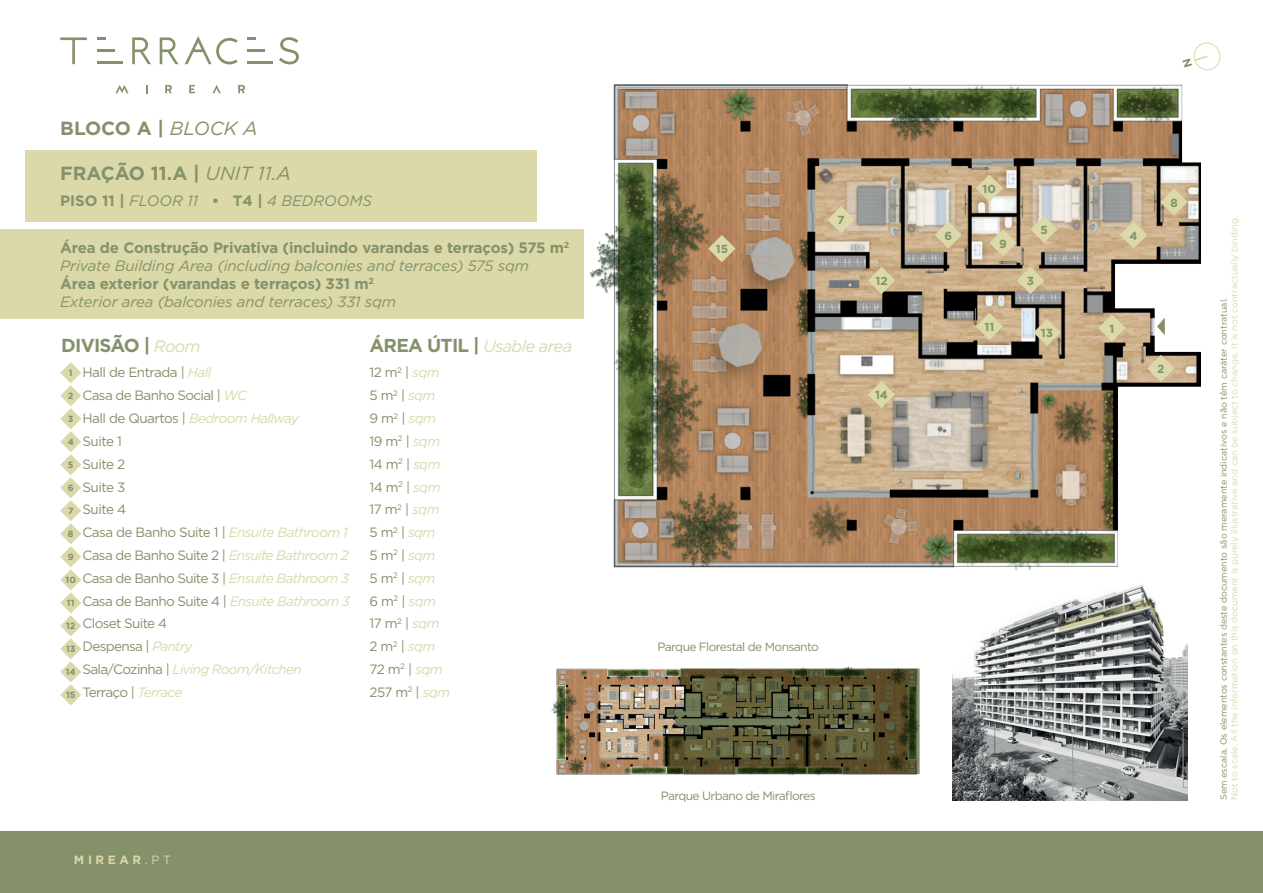
<style>
.page{position:relative;width:1263px;height:893px;background:#fff}
.page>*{position:absolute;margin:0;border:0;box-sizing:border-box;transform-origin:0 0}
.t1{font:700 19.05px "Gotham";color:#84916a}
.t2{font:700 18.75px "Gotham";letter-spacing:-.04em;color:#84916a}
.t3{font:italic 16.5px "Gotham";letter-spacing:-.04em;color:#dbd8aa}
.t4{font:italic 15px/18px "Gotham";letter-spacing:-.01em;color:#84916a}
.t5{font:13.5px "Gotham";letter-spacing:-.05em;color:#84916a}
.t6{font:italic 13.5px "Gotham";letter-spacing:-.05em;color:#dbd8aa}
.t7{font:12px "Gotham";letter-spacing:-.05em;color:#84916a}
.t8{font:700 12px "Gotham";letter-spacing:.3em;color:#dbd8aa}
.t9{font:700 11.7px "Gotham";color:#84916a}
.t10{font:9px "Gotham";color:#dbd8aa}
.t11{font:9px "Gotham";color:#84916a}
.t12{font:700 9px "Gotham";color:#84916a}
.s1{font-weight:400;font-style:italic}
.s2{font-weight:700;font-style:normal}
.s3{font-weight:400;font-style:italic;font-size:16.5px;color:#dbd8aa}
.s4{font-weight:700;font-style:normal;font-size:18.75px;color:#84916a}
.s5{font-style:italic;color:#dbd8aa}
.s6{font-style:normal;color:#84916a}
.s7{font-weight:400}
</style>
<div class="page">
<div style="left:0;top:831px;width:1263px;height:62px;background:#84916a"></div>
<svg style="left:165px;top:85px;width:7px;height:8px"></svg>
<svg style="left:146px;top:85px;width:2px;height:8px"></svg>
<svg style="left:189px;top:85px;width:6px;height:8px"></svg>
<svg style="left:115px;top:85px;width:14px;height:8px"></svg>
<svg style="left:212px;top:85px;width:9px;height:8px"></svg>
<svg style="left:238px;top:85px;width:7px;height:8px"></svg>
<svg style="left:247px;top:37px;width:9px;height:3px"></svg>
<hr style="left:247px;top:49px;width:17px;height:3px;background:#84916a">
<hr style="left:247px;top:62px;width:26px;height:2px;background:#84916a">
<svg style="left:97px;top:37px;width:9px;height:3px"></svg>
<svg style="left:60px;top:37px;width:27px;height:27px"></svg>
<hr style="left:97px;top:49px;width:17px;height:3px;background:#84916a">
<hr style="left:97px;top:62px;width:26px;height:2px;background:#84916a">
<svg style="left:185px;top:36px;width:53px;height:28px"></svg>
<svg style="left:132px;top:37px;width:19px;height:27px"></svg>
<svg style="left:160px;top:37px;width:18px;height:27px"></svg>
<svg style="left:279px;top:37px;width:20px;height:27px"></svg>
<img style="left:952px;top:585px;width:236px;height:215px">
<div style="left:26px;top:150px;width:511px;height:71px;background:#dbd8aa"></div>
<div style="left:0;top:229px;width:584px;height:90px;background:#dbd8aa"></div>
<svg style="left:60px;top:362px;width:21px;height:343px"></svg>
<img style="left:551px;top:666px;width:367px;height:109px">
<svg style="left:666px;top:668px;width:254px;height:106px;background:#565435"></svg>
<img style="left:590px;top:84px;width:611px;height:487px">
<svg style="left:1157px;top:318px;width:8px;height:17px"></svg>
<svg style="left:1098px;top:314px;width:27px;height:28px"></svg>
<svg style="left:1147px;top:355px;width:27px;height:27px"></svg>
<svg style="left:1017px;top:267px;width:27px;height:27px"></svg>
<svg style="left:1120px;top:221px;width:27px;height:28px"></svg>
<svg style="left:1030px;top:216px;width:28px;height:27px"></svg>
<svg style="left:935px;top:221px;width:27px;height:28px"></svg>
<svg style="left:827px;top:206px;width:28px;height:27px"></svg>
<svg style="left:1160px;top:188px;width:28px;height:28px"></svg>
<svg style="left:989px;top:229px;width:28px;height:28px"></svg>
<svg style="left:976px;top:175px;width:27px;height:27px"></svg>
<svg style="left:976px;top:313px;width:27px;height:27px"></svg>
<svg style="left:868px;top:267px;width:27px;height:27px"></svg>
<svg style="left:1033px;top:319px;width:28px;height:27px"></svg>
<svg style="left:868px;top:381px;width:27px;height:27px"></svg>
<svg style="left:708px;top:235px;width:27px;height:27px"></svg>
<svg style="left:1059px;top:598px;width:104px;height:37px;background:#94958f"></svg>
<svg style="left:1193px;top:42px;width:28px;height:29px"></svg>
<h1 class="t1" style="left:60px;top:116px;width:199px">BLOCO A | <span class="s1">BLOCK A</span></h1>
<h1 class="t1" style="left:60px;top:161px;width:232px">FRAÇÃO 11.A | <span class="s1">UNIT 11.A</span></h1>
<p class="t4" style="left:60px;top:191px;width:313px"><span class="s2">PISO 11 |</span> FLOOR 11 <span class="s2">• T4 |</span> 4 BEDROOMS</p>
<p class="t4" style="left:60px;top:238px;width:511px"><span class="s2">Área de Construção Privativa (incluindo varandas e terraços) 575 m</span><sup>2<br></sup>Private Building Area (including balconies and terraces) 575 sqm<br><span class="s2">Área exterior (varandas e terraços) 331 m</span><sup>2<br></sup>Exterior area (balconies and terraces) 331 sqm</p>
<h2 class="t2" style="left:61px;top:333px;width:141px">DIVISÃO | <span class="s3">Room</span></h2>
<p class="t3" style="left:370px;top:335px;width:204px"><span class="s4">ÁREA ÚTIL |</span> Usable area</p>
<p class="t5" style="left:83px;top:364px;width:130px">Hall de Entrada | <span class="s5">Hall</span></p>
<p class="t5" style="left:370px;top:364px;width:71px">12 m<sup>2</sup> | <span class="s5">sqm</span></p>
<p class="t5" style="left:83px;top:387px;width:166px">Casa de Banho Social | <span class="s5">WC</span></p>
<p class="t5" style="left:370px;top:387px;width:67px">5 m<sup>2</sup> | <span class="s5">sqm</span></p>
<p class="t5" style="left:83px;top:410px;width:218px">Hall de Quartos | <span class="s5">Bedroom Hallway</span></p>
<p class="t5" style="left:370px;top:410px;width:68px">9 m<sup>2</sup> | <span class="s5">sqm</span></p>
<p class="t5" style="left:83px;top:432px;width:41px">Suite 1</p>
<p class="t5" style="left:370px;top:432px;width:72px">19 m<sup>2</sup> | <span class="s5">sqm</span></p>
<p class="t5" style="left:83px;top:455px;width:44px">Suite 2</p>
<p class="t5" style="left:370px;top:455px;width:72px">14 m<sup>2</sup> | <span class="s5">sqm</span></p>
<p class="t5" style="left:83px;top:478px;width:44px">Suite 3</p>
<p class="t5" style="left:370px;top:478px;width:72px">14 m<sup>2</sup> | <span class="s5">sqm</span></p>
<p class="t5" style="left:83px;top:501px;width:45px">Suite 4</p>
<p class="t5" style="left:370px;top:501px;width:71px">17 m<sup>2</sup> | <span class="s5">sqm</span></p>
<p class="t5" style="left:83px;top:524px;width:267px">Casa de Banho Suite 1 | <span class="s5">Ensuite Bathroom 1</span></p>
<p class="t5" style="left:370px;top:524px;width:67px">5 m<sup>2</sup> | <span class="s5">sqm</span></p>
<p class="t5" style="left:83px;top:546px;width:268px">Casa de Banho Suite 2 | <span class="s5">Ensuite Bathroom 2</span></p>
<p class="t5" style="left:370px;top:546px;width:67px">5 m<sup>2</sup> | <span class="s5">sqm</span></p>
<p class="t5" style="left:83px;top:569px;width:268px">Casa de Banho Suite 3 | <span class="s5">Ensuite Bathroom 3</span></p>
<p class="t5" style="left:370px;top:569px;width:67px">5 m<sup>2</sup> | <span class="s5">sqm</span></p>
<p class="t5" style="left:83px;top:592px;width:269px">Casa de Banho Suite 4 | <span class="s5">Ensuite Bathroom 3</span></p>
<p class="t5" style="left:370px;top:592px;width:68px">6 m<sup>2</sup> | <span class="s5">sqm</span></p>
<p class="t5" style="left:83px;top:615px;width:86px">Closet Suite 4</p>
<p class="t5" style="left:370px;top:615px;width:71px">17 m<sup>2</sup> | <span class="s5">sqm</span></p>
<p class="t5" style="left:83px;top:638px;width:111px">Despensa | <span class="s5">Pantry</span></p>
<p class="t5" style="left:370px;top:638px;width:67px">2 m<sup>2</sup> | <span class="s5">sqm</span></p>
<p class="t6" style="left:83px;top:660px;width:221px"><span class="s6">Sala/Cozinha |</span> Living Room/Kitchen</p>
<p class="t5" style="left:370px;top:660px;width:74px">72 m<sup>2</sup> | <span class="s5">sqm</span></p>
<p class="t5" style="left:83px;top:683px;width:101px">Terraço | <span class="s5">Terrace</span></p>
<p class="t5" style="left:370px;top:683px;width:82px">257 m<sup>2</sup> | <span class="s5">sqm</span></p>
<p class="t12" style="left:69px;top:367px;width:5px">1</p>
<p class="t12" style="left:68px;top:390px;width:7px">2</p>
<p class="t12" style="left:68px;top:413px;width:7px">3</p>
<p class="t12" style="left:68px;top:436px;width:8px">4</p>
<p class="t12" style="left:68px;top:459px;width:7px">5</p>
<p class="t12" style="left:68px;top:482px;width:7px">6</p>
<p class="t12" style="left:68px;top:505px;width:7px">7</p>
<p class="t12" style="left:68px;top:528px;width:7px">8</p>
<p class="t12" style="left:68px;top:551px;width:7px">9</p>
<p class="t12" style="left:66px;top:574px;width:12px">10</p>
<p class="t12" style="left:67px;top:597px;width:9px">11</p>
<p class="t12" style="left:66px;top:620px;width:11px">12</p>
<p class="t12" style="left:66px;top:643px;width:11px">13</p>
<p class="t12" style="left:66px;top:666px;width:11px">14</p>
<p class="t12" style="left:66px;top:689px;width:11px">15</p>
<p class="t8" style="left:74px;top:852px;width:98px">MIREAR<span class="s7">.PT</span></p>
<p class="t9" style="left:716px;top:241px;width:14px">15</p>
<p class="t9" style="left:837px;top:213px;width:9px">7</p>
<p class="t9" style="left:875px;top:273px;width:14px">12</p>
<p class="t9" style="left:875px;top:387px;width:14px">14</p>
<p class="t7" style="left:658px;top:639px;width:163px">Parque Florestal de Monsanto</p>
<p class="t7" style="left:661px;top:788px;width:156px">Parque Urbano de Miraflores</p>
<p class="t9" style="left:944px;top:228px;width:9px">6</p>
<p class="t9" style="left:983px;top:181px;width:15px">10</p>
<p class="t9" style="left:999px;top:236px;width:9px">9</p>
<p class="t9" style="left:984px;top:319px;width:11px">11</p>
<p class="t9" style="left:1040px;top:222px;width:9px">5</p>
<p class="t9" style="left:1027px;top:273px;width:9px">3</p>
<p class="t9" style="left:1041px;top:325px;width:14px">13</p>
<p class="t9" style="left:1129px;top:228px;width:10px">4</p>
<p class="t9" style="left:1170px;top:195px;width:9px">8</p>
<p class="t9" style="left:1109px;top:321px;width:6px">1</p>
<p class="t9" style="left:1157px;top:361px;width:9px">2</p>
<p class="t10" style="left:1228px;top:800px;width:586px;rotate:-90deg">Not to scale. All the information on this document is purely illustrative and can be subject to change. It is not contractually binding.</p>
<p class="t11" style="left:1218px;top:800px;width:504px;rotate:-90deg">Sem escala. Os elementos constantes deste documento são meramente indicativos e não têm caráter contratual.</p>
</div>
